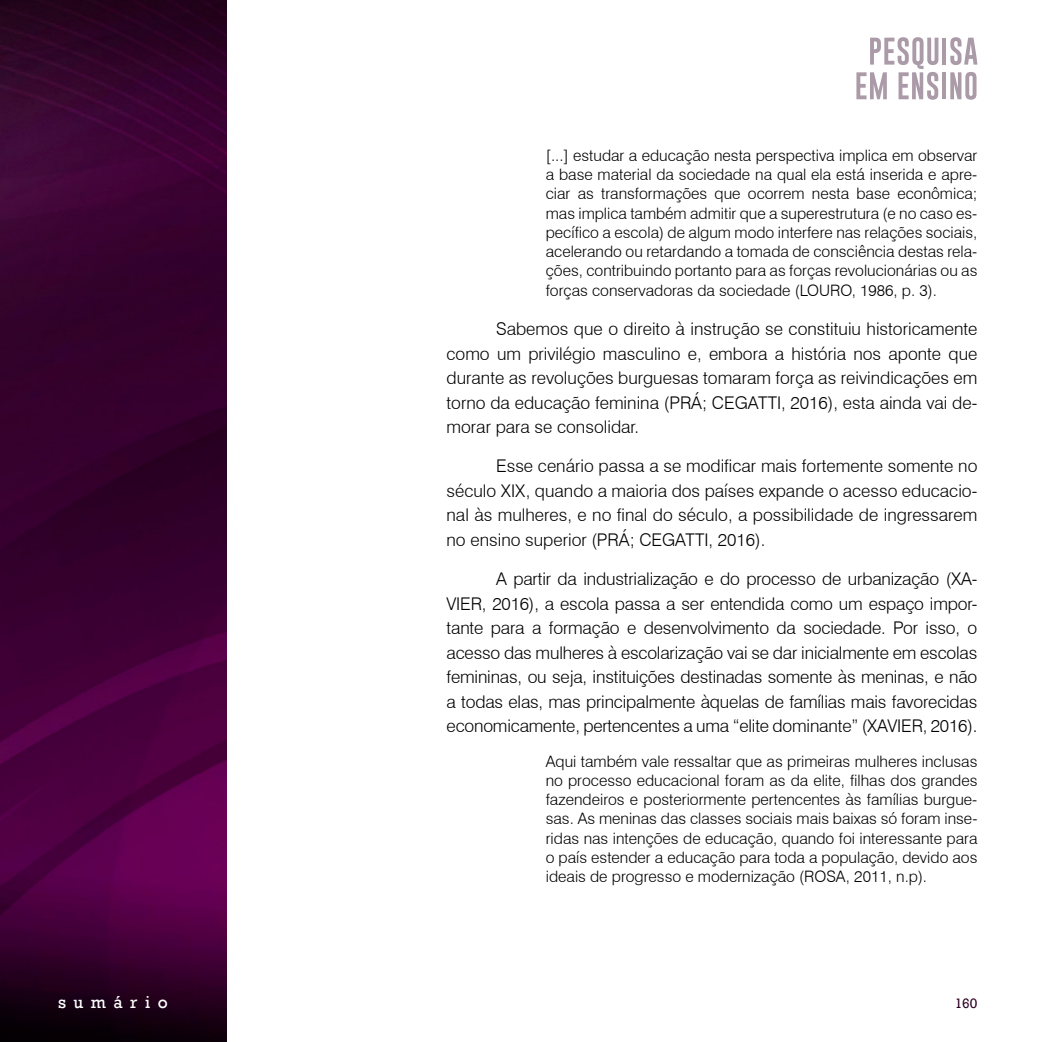
<style>
.page{position:relative;width:1042px;height:1042px;background:#fff}
.page>*{position:absolute;margin:0;border:0;box-sizing:border-box;transform-origin:0 0}
.t1{font:300 17.5px/24.5px "Swiss 721 BT";color:#000;text-align:justify}
.t2{font:17.5px "Rockwell";letter-spacing:.425em;color:#fff}
.t3{font:300 15.75px/19.2px "Swiss 721 BT";color:#000;text-align:justify}
.t4{font:14px "Rockwell";color:#2d0024}
</style>
<div class="page">
<img style="left:0;top:0;width:226px;height:1042px">
<hr style="left:942px;top:38px;width:4px;height:27px;background:#ab9aa8">
<svg style="left:950px;top:37px;width:27px;height:28px"></svg>
<svg style="left:856px;top:37px;width:82px;height:63px"></svg>
<hr style="left:942px;top:72px;width:4px;height:27px;background:#ab9aa8">
<svg style="left:950px;top:72px;width:26px;height:28px"></svg>
<p class="t3" style="left:546px;top:145px;width:433px">[...] estudar a educação nesta perspectiva implica em observar a base material da sociedade na qual ela está inserida e apre&shy;ciar as transformações que ocorrem nesta base econômica; mas implica também admitir que a superestrutura (e no caso es&shy;pecífico a escola) de algum modo interfere nas relações sociais, acelerando ou retardando a tomada de consciência destas rela&shy;ções, contribuindo portanto para as forças revolucionárias ou as forças conservadoras da sociedade (LOURO, 1986, p. 3).</p>
<p class="t1" style="left:446px;top:316px;width:532px;text-indent:50px">Sabemos que o direito à instrução se constituiu historicamente como um privilégio masculino e, embora a história nos aponte que durante as revoluções burguesas tomaram força as reivindicações em torno da educação feminina (PRÁ; CEGATTI, 2016), esta ainda vai de&shy;morar para se consolidar.</p>
<p class="t1" style="left:446px;top:454px;width:532px;text-indent:50px">Esse cenário passa a se modificar mais fortemente somente no século XIX, quando a maioria dos países expande o acesso educacio&shy;nal às mulheres, e no final do século, a possibilidade de ingressarem no ensino superior (PRÁ; CEGATTI, 2016).</p>
<p class="t1" style="left:446px;top:567px;width:532px;text-indent:50px">A partir da industrialização e do processo de urbanização (XA-VIER, 2016), a escola passa a ser entendida como um espaço impor&shy;tante para a formação e desenvolvimento da sociedade. Por isso, o acesso das mulheres à escolarização vai se dar inicialmente em escolas femininas, ou seja, instituições destinadas somente às meninas, e não a todas elas, mas principalmente àquelas de famílias mais favorecidas economicamente, pertencentes a uma “elite dominante” (XAVIER, 2016).</p>
<p class="t3" style="left:546px;top:751px;width:433px">Aqui também vale ressaltar que as primeiras mulheres inclusas no processo educacional foram as da elite, filhas dos grandes fazendeiros e posteriormente pertencentes às famílias burgue&shy;sas. As meninas das classes sociais mais baixas só foram inse&shy;ridas nas intenções de educação, quando foi interessante para o país estender a educação para toda a população, devido aos ideais de progresso e modernização (ROSA, 2011, n.p).</p>
<p class="t2" style="left:58px;top:992px;width:111px">sumário</p>
<p class="t4" style="left:954px;top:995px;width:24px">160</p>
</div>
